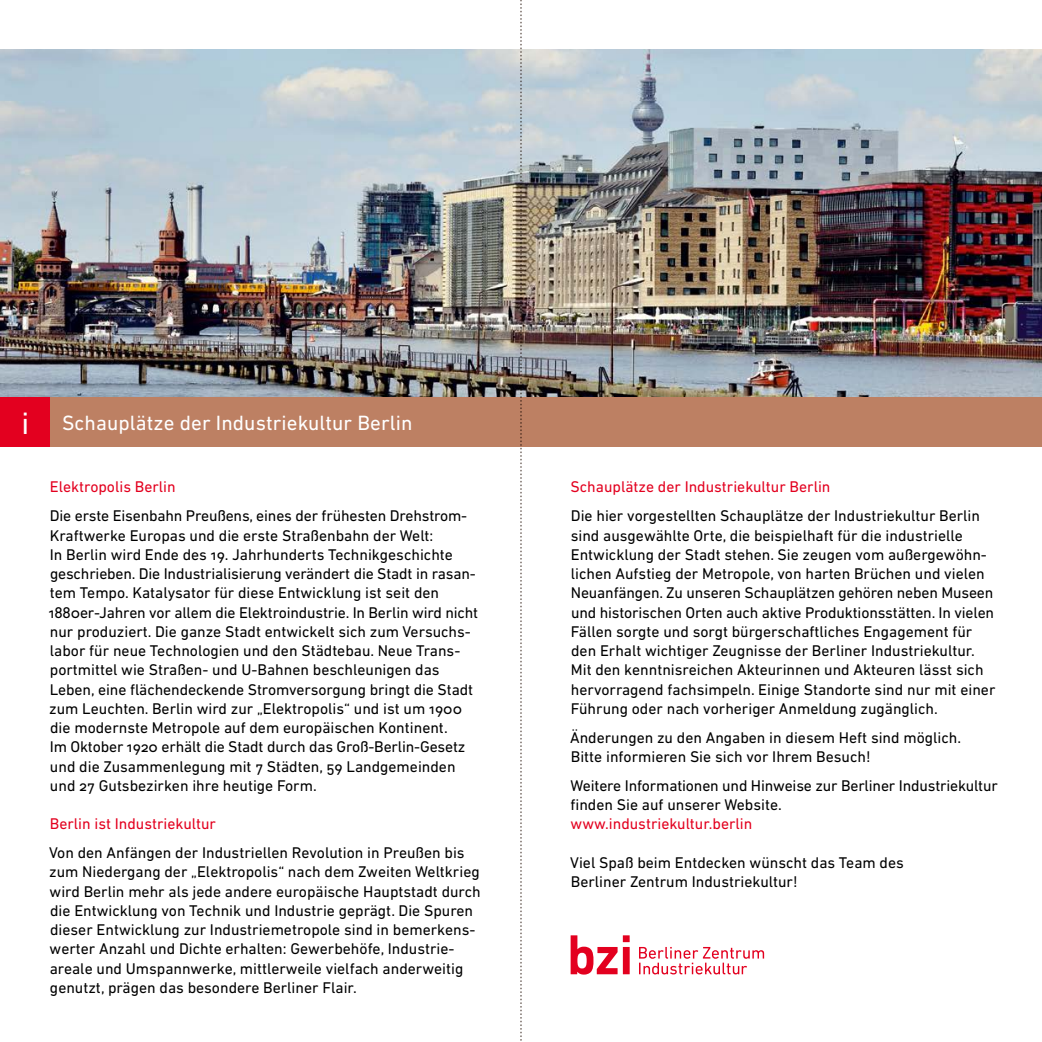
<style>
.page{position:relative;width:1042px;height:1042px;background:#fff}
.page>*{position:absolute;margin:0;border:0;box-sizing:border-box;transform-origin:0 0}
.t1{font:21px "DIN Next LT Pro";letter-spacing:.005em;color:#fff}
.t2{font:15.75px/19.2px "DIN Next LT Pro";color:#000}
.t3{font:15.75px "DIN Next LT Pro";color:#e3001f}
.s1{font-size:31.5px}
</style>
<div class="page">
<img style="left:0;top:50px;width:1042px;height:347px">
<div style="left:50px;top:397px;width:992px;height:49px;background:#bd8063"></div>
<div style="left:0;top:397px;width:50px;height:49px;background:#e3001f"></div>
<svg style="left:570px;top:935px;width:47px;height:39px"></svg>
<div style="left:623px;top:935px;width:7px;height:7px;background:#e3001f"></div>
<div style="left:623px;top:947px;width:7px;height:27px;background:#e3001f"></div>
<svg style="left:639px;top:947px;width:125px;height:27px"></svg>
<svg style="left:520px;top:0;width:2px;height:1041px"></svg>
<h1 class="t1" style="left:22px;top:410px;width:392px"><span class="s1">i</span> Schauplätze der Industriekultur Berlin</h1>
<p class="t3" style="left:50px;top:478px;width:127px">Elektropolis Berlin</p>
<p class="t2" style="left:49px;top:506px;width:431px">Die erste Eisenbahn Preußens, eines der frühesten Drehstrom-Kraftwerke Europas und die erste Straßenbahn der Welt:<br>In Berlin wird Ende des 19. Jahrhunderts Technikgeschichte geschrieben. Die Industrialisierung verändert die Stadt in rasan--- tem Tempo. Katalysator für diese Entwicklung ist seit den 1880er-Jahren vor allem die Elektroindustrie. In Berlin wird nicht nur produziert. Die ganze Stadt entwickelt sich zum Versuchs&shy;labor für neue Technologien und den Städtebau. Neue Trans&shy;portmittel wie Straßen- und U-Bahnen beschleunigen das Leben, eine flächendeckende Stromversorgung bringt die Stadt zum Leuchten. Berlin wird zur „Elektropolis“ und ist um 1900 die modernste Metropole auf dem europäischen Kontinent.<br>Im Oktober 1920 erhält die Stadt durch das Groß-Berlin-Gesetz und die Zusammenlegung mit 7 Städten, 59 Landgemeinden und 27 Gutsbezirken ihre heutige Form.</p>
<p class="t3" style="left:50px;top:815px;width:168px">Berlin ist Industriekultur</p>
<p class="t2" style="left:49px;top:843px;width:433px">Von den Anfängen der Industriellen Revolution in Preußen bis zum Niedergang der „Elektropolis“ nach dem Zweiten Weltkrieg wird Berlin mehr als jede andere europäische Hauptstadt durch die Entwicklung von Technik und Industrie geprägt. Die Spuren dieser Entwicklung zur Industriemetropole sind in bemerkens&shy;werter Anzahl und Dichte erhalten: Gewerbehöfe, Industrie&shy;areale und Umspannwerke, mittlerweile vielfach anderweitig genutzt, prägen das besondere Berliner Flair.</p>
<p class="t3" style="left:570px;top:478px;width:261px">Schauplätze der Industriekultur Berlin</p>
<p class="t2" style="left:571px;top:506px;width:426px">Die hier vorgestellten Schauplätze der Industriekultur Berlin sind ausgewählte Orte, die beispielhaft für die industrielle Entwicklung der Stadt stehen. Sie zeugen vom außergewöhn&shy;lichen Aufstieg der Metropole, von harten Brüchen und vielen Neuanfängen. Zu unseren Schauplätzen gehören neben Museen und historischen Orten auch aktive Produktionsstätten. In vielen Fällen sorgte und sorgt bürgerschaftliches Engagement für den Erhalt wichtiger Zeugnisse der Berliner Industriekultur.<br>Mit den kenntnisreichen Akteurinnen und Akteuren lässt sich hervorragend fachsimpeln. Einige Standorte sind nur mit einer Führung oder nach vorheriger Anmeldung zugänglich.</p>
<p class="t2" style="left:570px;top:727px;width:392px">Änderungen zu den Angaben in diesem Heft sind möglich.<br>Bitte informieren Sie sich vor Ihrem Besuch!</p>
<p class="t2" style="left:570px;top:776px;width:429px">Weitere Informationen und Hinweise zur Berliner Industriekultur finden Sie auf unserer Website.</p>
<p class="t3" style="left:570px;top:815px;width:183px">www.industriekultur.berlin</p>
<p class="t2" style="left:570px;top:852px;width:335px">Viel Spaß beim Entdecken wünscht das Team des<br>Berliner Zentrum Industriekultur!</p>
</div>
